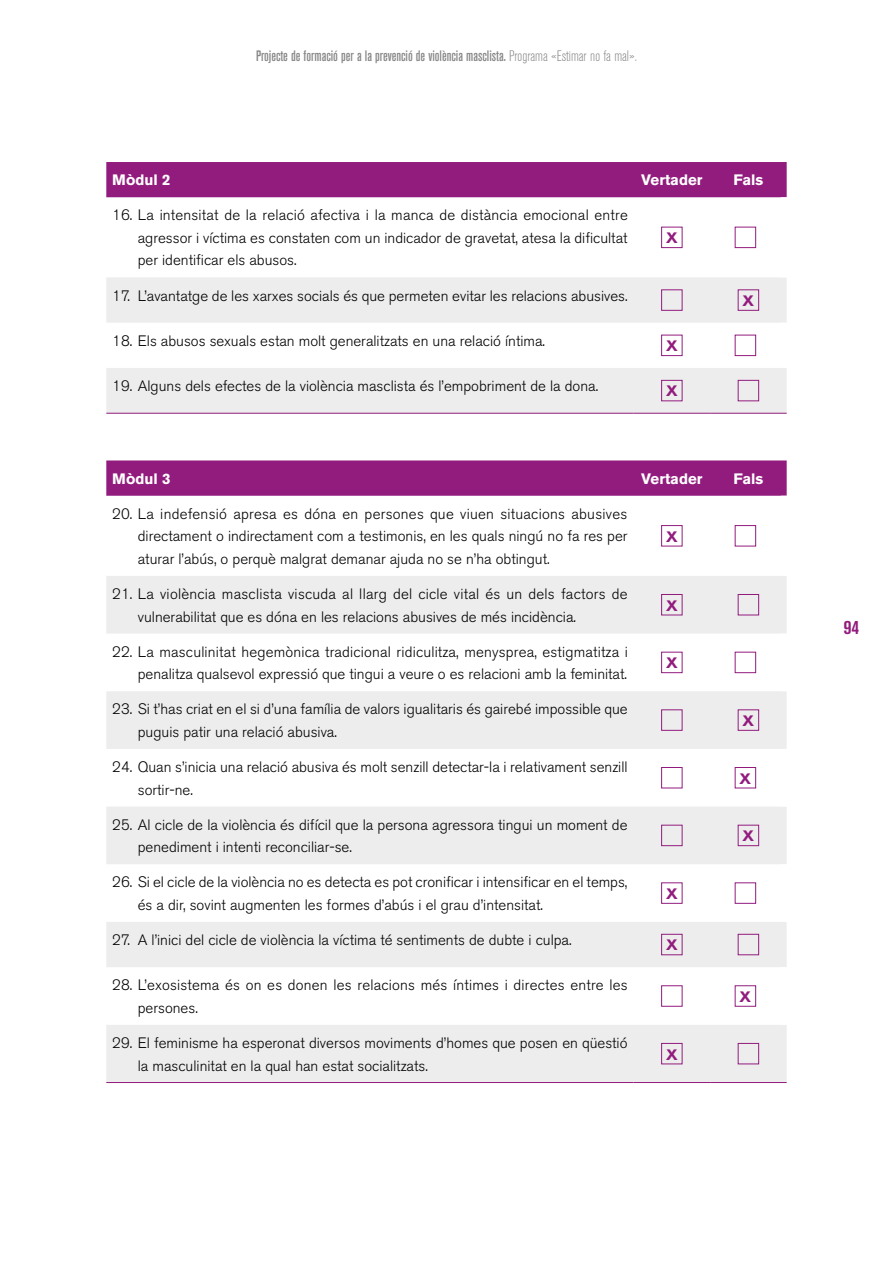
<style>
.page{position:relative;width:893px;height:1263px;background:#fff}
.page>*{position:absolute;margin:0;border:0;box-sizing:border-box;transform-origin:0 0}
.t1{font:700 condensed 19.5px "Akzidenz Grotesk BE";color:#921c7e}
.t2{font:300 15px/22.5px "Akzidenz Grotesk BE";color:#000}
.t3{font:500 condensed 15px "Akzidenz Grotesk BE";color:#878787}
.t4{font:700 15px "Akzidenz Grotesk BE";color:#fff}
.t5{font:700 15px "Akzidenz Grotesk BE";color:#921c7e}
.s1{font-weight:300}
</style>
<div class="page">
<div style="left:106px;top:162px;width:681px;height:35px;background:#921c7e"></div>
<svg style="left:106px;top:277px;width:681px;height:136px;fill:#ededed"></svg>
<hr style="left:106px;top:413px;width:528px;height:1px;background:#921c7e">
<hr style="left:634px;top:413px;width:76px;height:1px;background:#921c7e">
<hr style="left:710px;top:413px;width:77px;height:1px;background:#921c7e">
<div style="left:781px;top:323px;width:12px;height:45px;background:#fff"></div>
<div style="left:661px;top:227px;width:21px;height:21px;border:1px solid #921c7e"></div>
<div style="left:735px;top:227px;width:21px;height:21px;border:1px solid #921c7e"></div>
<div style="left:661px;top:289px;width:21px;height:22px;border:1px solid #921c7e"></div>
<div style="left:738px;top:289px;width:21px;height:22px;border:1px solid #921c7e"></div>
<div style="left:661px;top:335px;width:21px;height:21px;border:1px solid #921c7e"></div>
<div style="left:735px;top:335px;width:21px;height:21px;border:1px solid #921c7e"></div>
<div style="left:661px;top:380px;width:21px;height:21px;border:1px solid #921c7e"></div>
<div style="left:738px;top:380px;width:21px;height:21px;border:1px solid #921c7e"></div>
<div style="left:106px;top:460px;width:681px;height:36px;background:#921c7e"></div>
<svg style="left:106px;top:576px;width:681px;height:506px;fill:#ededed"></svg>
<hr style="left:106px;top:1082px;width:528px;height:1px;background:#921c7e">
<hr style="left:634px;top:1082px;width:76px;height:1px;background:#921c7e">
<hr style="left:710px;top:1082px;width:77px;height:1px;background:#921c7e">
<div style="left:781px;top:633px;width:12px;height:58px;background:#fff"></div>
<div style="left:781px;top:749px;width:12px;height:57px;background:#fff"></div>
<div style="left:781px;top:864px;width:12px;height:58px;background:#fff"></div>
<div style="left:781px;top:967px;width:12px;height:58px;background:#fff"></div>
<div style="left:661px;top:525px;width:21px;height:21px;border:1px solid #921c7e"></div>
<div style="left:735px;top:525px;width:21px;height:21px;border:1px solid #921c7e"></div>
<div style="left:661px;top:594px;width:21px;height:21px;border:1px solid #921c7e"></div>
<div style="left:738px;top:594px;width:21px;height:21px;border:1px solid #921c7e"></div>
<div style="left:661px;top:652px;width:21px;height:21px;border:1px solid #921c7e"></div>
<div style="left:735px;top:652px;width:21px;height:21px;border:1px solid #921c7e"></div>
<div style="left:661px;top:709px;width:21px;height:22px;border:1px solid #921c7e"></div>
<div style="left:738px;top:709px;width:21px;height:22px;border:1px solid #921c7e"></div>
<div style="left:661px;top:767px;width:21px;height:21px;border:1px solid #921c7e"></div>
<div style="left:735px;top:767px;width:21px;height:21px;border:1px solid #921c7e"></div>
<div style="left:661px;top:825px;width:21px;height:21px;border:1px solid #921c7e"></div>
<div style="left:738px;top:825px;width:21px;height:21px;border:1px solid #921c7e"></div>
<div style="left:661px;top:882px;width:21px;height:22px;border:1px solid #921c7e"></div>
<div style="left:735px;top:882px;width:21px;height:22px;border:1px solid #921c7e"></div>
<div style="left:661px;top:934px;width:21px;height:21px;border:1px solid #921c7e"></div>
<div style="left:738px;top:934px;width:21px;height:21px;border:1px solid #921c7e"></div>
<div style="left:661px;top:985px;width:21px;height:22px;border:1px solid #921c7e"></div>
<div style="left:735px;top:985px;width:21px;height:22px;border:1px solid #921c7e"></div>
<div style="left:661px;top:1043px;width:21px;height:21px;border:1px solid #921c7e"></div>
<div style="left:738px;top:1043px;width:21px;height:21px;border:1px solid #921c7e"></div>
<p class="t3" style="left:256px;top:47px;width:382px">Projecte de formació per a la prevenció de violència masclista. <span class="s1">Programa «Estimar no fa mal».</span></p>
<p class="t4" style="left:112px;top:171px;width:60px">Mòdul 2</p>
<p class="t4" style="left:641px;top:171px;width:63px">Vertader</p>
<p class="t4" style="left:733px;top:171px;width:32px">Fals</p>
<p class="t2" style="left:138px;top:204px;width:491px;text-align:justify;text-indent:-26px">16. La intensitat de la relació afectiva i la manca de distància emocional entre agressor i víctima es constaten com un indicador de gravetat, atesa la dificultat per identificar els abusos.</p>
<p class="t5" style="left:666px;top:229px;width:13px">X</p>
<p class="t2" style="left:112px;top:284px;width:517px">17. L’avantatge de les xarxes socials és que permeten evitar les relacions abusives.</p>
<p class="t5" style="left:743px;top:292px;width:13px">X</p>
<p class="t2" style="left:112px;top:330px;width:434px">18. Els abusos sexuals estan molt generalitzats en una relació íntima.</p>
<p class="t5" style="left:666px;top:337px;width:13px">X</p>
<p class="t2" style="left:112px;top:375px;width:487px">19. Alguns dels efectes de la violència masclista és l’empobriment de la dona.</p>
<p class="t5" style="left:666px;top:383px;width:13px">X</p>
<p class="t4" style="left:112px;top:470px;width:60px">Mòdul 3</p>
<p class="t4" style="left:641px;top:470px;width:63px">Vertader</p>
<p class="t4" style="left:733px;top:470px;width:32px">Fals</p>
<p class="t2" style="left:138px;top:503px;width:491px;text-align:justify;text-indent:-26px">20. La indefensió apresa es dóna en persones que viuen situacions abusives directament o indirectament com a testimonis, en les quals ningú no fa res per aturar l’abús, o perquè malgrat demanar ajuda no se n’ha obtingut.</p>
<p class="t5" style="left:666px;top:528px;width:13px">X</p>
<p class="t2" style="left:138px;top:583px;width:491px;text-indent:-26px">21. La violència masclista viscuda al llarg del cicle vital és un dels factors de vulnerabilitat que es dóna en les relacions abusives de més incidència.</p>
<p class="t5" style="left:666px;top:597px;width:13px">X</p>
<p class="t2" style="left:112px;top:641px;width:517px;text-align:right">22. La masculinitat hegemònica tradicional ridiculitza, menysprea, estigmatitza i penalitza qualsevol expressió que tingui a veure o es relacioni amb la feminitat.</p>
<p class="t5" style="left:666px;top:654px;width:13px">X</p>
<p class="t2" style="left:138px;top:698px;width:491px;text-indent:-26px">23. Si t’has criat en el si d’una família de valors igualitaris és gairebé impossible que puguis patir una relació abusiva.</p>
<p class="t5" style="left:743px;top:712px;width:13px">X</p>
<p class="t2" style="left:138px;top:756px;width:491px;text-indent:-26px">24. Quan s’inicia una relació abusiva és molt senzill detectar-la i relativament senzill sortir-ne.</p>
<p class="t5" style="left:740px;top:770px;width:13px">X</p>
<p class="t2" style="left:138px;top:814px;width:491px;text-indent:-26px">25. Al cicle de la violència és difícil que la persona agressora tingui un moment de penediment i intenti reconciliar-se.</p>
<p class="t5" style="left:743px;top:827px;width:13px">X</p>
<p class="t2" style="left:138px;top:871px;width:491px;text-indent:-26px">26. Si el cicle de la violència no es detecta es pot cronificar i intensificar en el temps, és a dir, sovint augmenten les formes d’abús i el grau d’intensitat.</p>
<p class="t5" style="left:666px;top:885px;width:13px">X</p>
<p class="t2" style="left:112px;top:929px;width:461px">27. A l’inici del cicle de violència la víctima té sentiments de dubte i culpa.</p>
<p class="t5" style="left:666px;top:936px;width:13px">X</p>
<p class="t2" style="left:138px;top:974px;width:491px;text-indent:-26px">28. L’exosistema és on es donen les relacions més íntimes i directes entre les persones.</p>
<p class="t5" style="left:740px;top:988px;width:13px">X</p>
<p class="t2" style="left:138px;top:1032px;width:491px;text-indent:-26px">29. El feminisme ha esperonat diversos moviments d’homes que posen en qüestió la masculinitat en la qual han estat socialitzats.</p>
<p class="t5" style="left:666px;top:1046px;width:13px">X</p>
<h1 class="t1" style="left:844px;top:616px;width:17px">94</h1>
</div>
